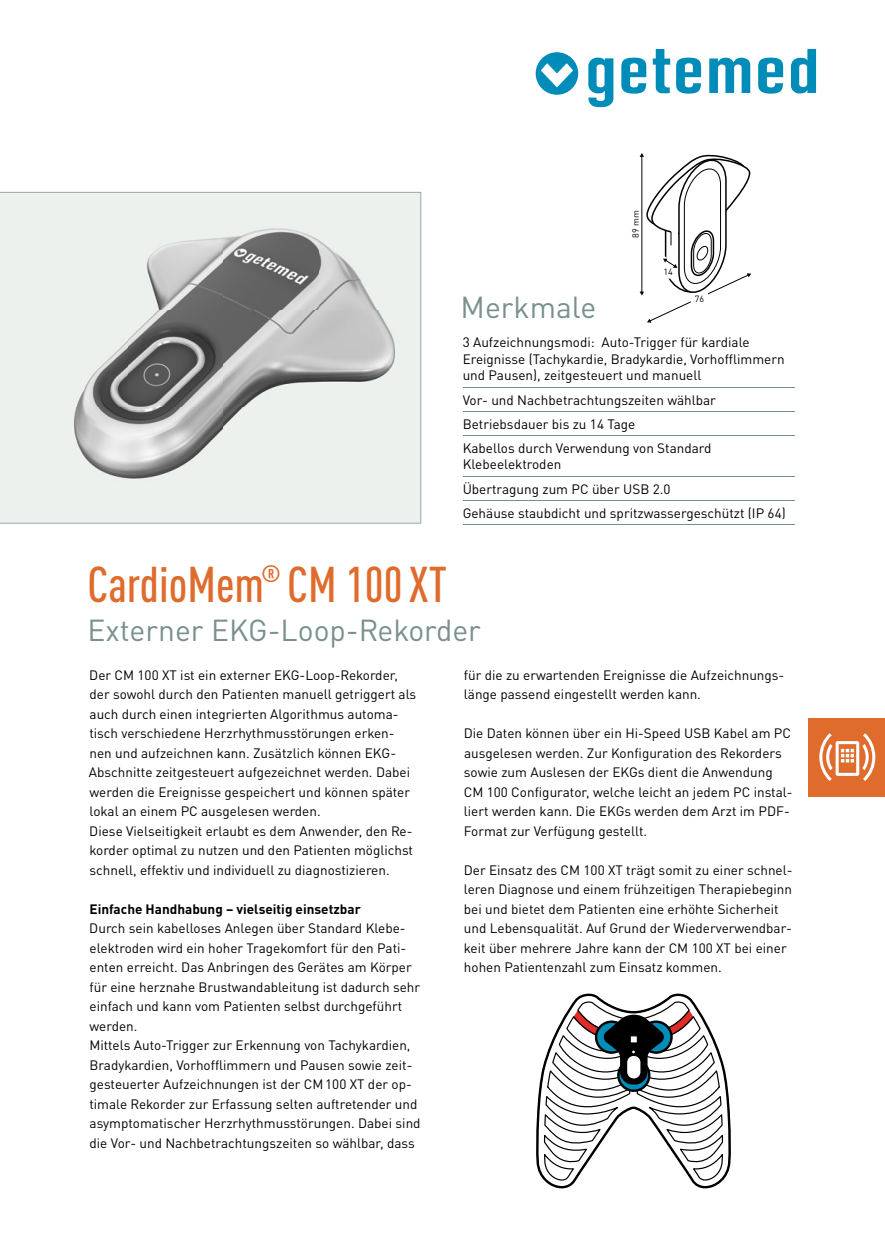
<style>
.page{position:relative;width:885px;height:1255px;background:#fff}
.page>*{position:absolute;margin:0;border:0;box-sizing:border-box;transform-origin:0 0}
.t1{font:500 condensed 49.5px "DINOT";color:#df6b2c}
.t2{font:30px "DINOT";color:#7a908e}
.t3{font:13.5px/19.5px "DINOT";color:#000}
.t4{font:700 13.5px "DINOT";color:#000}
.t5{font:9px "DINOT";color:#000}
.s1{font-size:8.7px}
</style>
<div class="page">
<div style="left:0;top:192px;width:421px;height:331px;background:#ecf1ed"></div>
<svg style="left:535px;top:49px;width:281px;height:58px"></svg>
<div style="left:808px;top:718px;width:76px;height:78px;background:#df6b2c"></div>
<svg style="left:819px;top:733px;width:56px;height:48px"></svg>
<hr style="left:462px;top:387px;width:332px;height:1px;background:#7a908e">
<hr style="left:462px;top:411px;width:332px;height:1px;background:#7a908e">
<hr style="left:462px;top:435px;width:332px;height:1px;background:#7a908e">
<hr style="left:462px;top:476px;width:332px;height:1px;background:#7a908e">
<hr style="left:462px;top:500px;width:332px;height:1px;background:#7a908e">
<hr style="left:462px;top:524px;width:332px;height:1px;background:#7a908e">
<img style="left:32px;top:215px;width:383px;height:288px">
<div style="left:0;top:316px;width:36px;height:90px;background:#ecf1ed"></div>
<svg style="left:536px;top:993px;width:195px;height:196px"></svg>
<svg style="left:639px;top:153px;width:112px;height:170px"></svg>
<h2 class="t2" style="left:460px;top:288px;width:137px">Merkmale</h2>
<p class="t5" style="left:630px;top:238px;width:29px;rotate:-90deg">89 <span class="s1">mm</span></p>
<p class="t5" style="left:663px;top:266px;width:11px">14</p>
<p class="t5" style="left:694px;top:293px;width:11px">76</p>
<p class="t3" style="left:462px;top:334px;width:323px;line-height:16.5px">3 Aufzeichnungsmodi: Auto-Trigger für kardiale<br>Ereignisse (Tachykardie, Bradykardie, Vorhofflimmern und Pausen), zeitgesteuert und manuell</p>
<p class="t3" style="left:462px;top:387px;width:255px;line-height:24.2px">Vor- und Nachbetrachtungszeiten wählbar<br>Betriebsdauer bis zu 14 Tage<br>Kabellos durch Verwendung von Standard</p>
<p class="t3" style="left:462px;top:452px;width:324px;line-height:24.2px">Klebeelektroden<br>Übertragung zum PC über USB 2.0<br>Gehäuse staubdicht und spritzwassergeschützt (IP 64)</p>
<h1 class="t1" style="left:87px;top:554px;width:361px">CardioMem<sup>®</sup> CM 100 XT</h1>
<h2 class="t2" style="left:87px;top:611px;width:395px">Externer EKG-Loop-Rekorder</h2>
<p class="t3" style="left:89px;top:664px;width:329px">Der CM 100 XT ist ein externer EKG-Loop-Rekorder, der sowohl durch den Patienten manuell getriggert als auch durch einen integrierten Algorithmus automa&shy;tisch verschiedene Herzrhythmusstörungen erken&shy;nen und aufzeichnen kann. Zusätzlich können EKG-Abschnitte zeitgesteuert aufgezeichnet werden. Dabei werden die Ereignisse gespeichert und können später lokal an einem PC ausgelesen werden.<br>Diese Vielseitigkeit erlaubt es dem Anwender, den Re&shy;korder optimal zu nutzen und den Patienten möglichst schnell, effektiv und individuell zu diagnostizieren.</p>
<p class="t4" style="left:90px;top:900px;width:273px">Einfache Handhabung – vielseitig einsetzbar</p>
<p class="t3" style="left:89px;top:918px;width:333px">Durch sein kabelloses Anlegen über Standard Klebe&shy;elektroden wird ein hoher Tragekomfort für den Pati&shy;enten erreicht. Das Anbringen des Gerätes am Körper für eine herznahe Brustwandableitung ist dadurch sehr einfach und kann vom Patienten selbst durchgeführt werden.<br>Mittels Auto-Trigger zur Erkennung von Tachykardien, Bradykardien, Vorhofflimmern und Pausen sowie zeit&shy;gesteuerter Aufzeichnungen ist der CM 100 XT der op&shy;timale Rekorder zur Erfassung selten auftretender und asymptomatischer Herzrhythmusstörungen. Dabei sind die Vor- und Nachbetrachtungszeiten so wählbar, dass</p>
<p class="t3" style="left:464px;top:664px;width:322px">für die zu erwartenden Ereignisse die Aufzeichnungs&shy;länge passend eingestellt werden kann.</p>
<p class="t3" style="left:463px;top:723px;width:330px">Die Daten können über ein Hi-Speed USB Kabel am PC ausgelesen werden. Zur Konfiguration des Rekorders sowie zum Auslesen der EKGs dient die Anwendung CM 100 Configurator, welche leicht an jedem PC instal&shy;liert werden kann. Die EKGs werden dem Arzt im PDF-Format zur Verfügung gestellt.</p>
<p class="t3" style="left:463px;top:859px;width:330px">Der Einsatz des CM 100 XT trägt somit zu einer schnel&shy;leren Diagnose und einem frühzeitigen Therapiebeginn bei und bietet dem Patienten eine erhöhte Sicherheit und Lebensqualität. Auf Grund der Wiederverwendbar&shy;keit über mehrere Jahre kann der CM 100 XT bei einer hohen Patientenzahl zum Einsatz kommen.</p>
</div>
